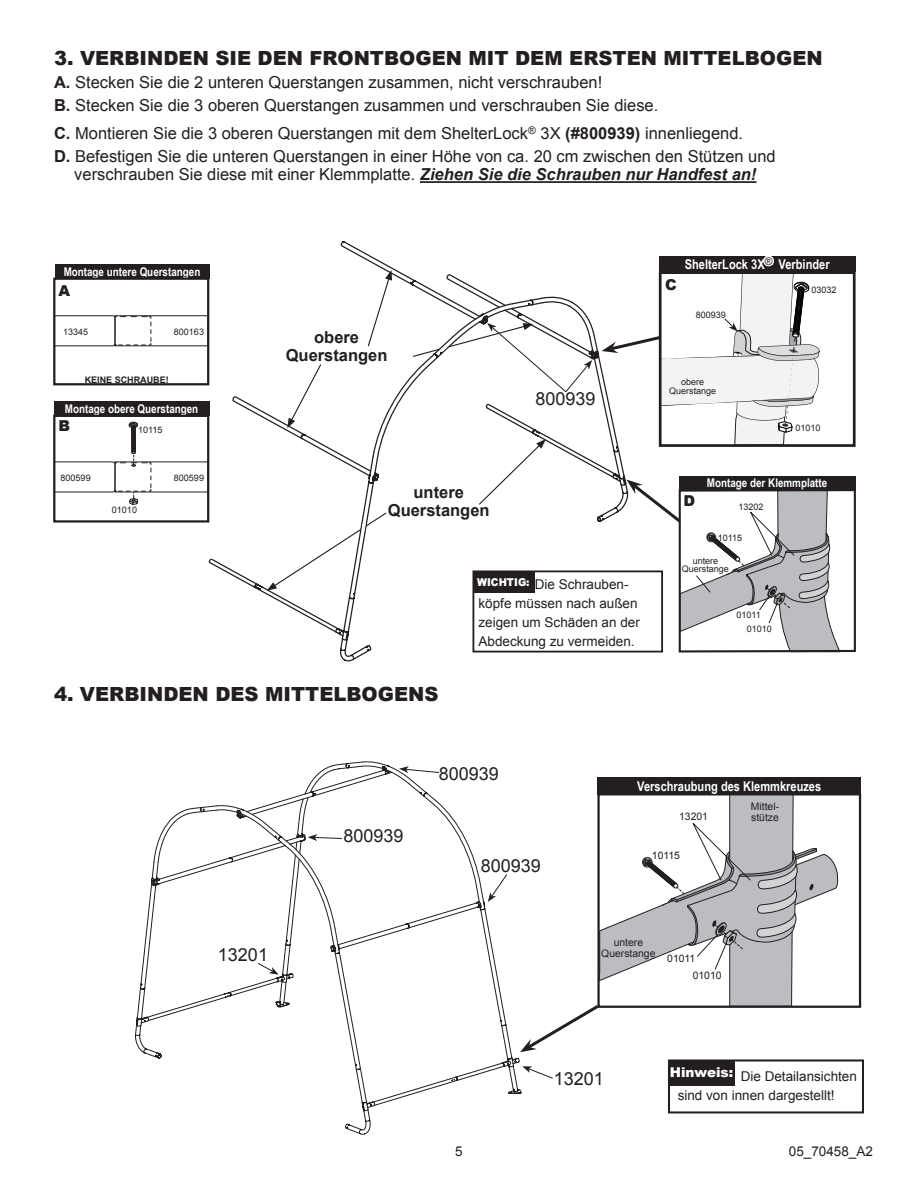
<style>
.page{position:relative;width:918px;height:1188px;background:#fff}
.page>*{position:absolute;margin:0;border:0;box-sizing:border-box;transform-origin:0 0}
.t1{font:900 19.5px "Arial";color:#231f20}
.t2{font:18px "Arial";color:#231f20}
.t3{font:16.5px/18px "Arial";color:#231f20;text-align:center}
.t4{font:700 16.5px/18px "Arial";color:#231f20;text-align:center}
.t5{font:900 15px "Arial";color:#231f20}
.t6{font:13.5px/18.9px "Arial";color:#231f20}
.t7{font:700 13.5px "Arial Narrow";color:#fff}
.t8{font:900 13.5px "Arial";color:#fff}
.t9{font:700 12px "Arial Narrow";color:#fff}
.t10{font:900 10.8px "Arial";color:#fff;scale:.92 1}
.t11{font:10.35px/11.1px "Arial";color:#231f20}
.t12{font:9px "Arial";color:#231f20}
.t13{font:700 9px "Arial";color:#231f20}
.s1{font-weight:700}
.s2{font-weight:700;font-style:italic}
</style>
<div class="page">
<hr style="left:420px;top:181px;width:336px;height:2px;background:#231f20">
<svg style="left:523px;top:1066px;width:30px;height:13px"></svg>
<div style="left:55px;top:265px;width:154px;height:14px;background:#231f20"></div>
<div style="left:659px;top:256px;width:197px;height:16px;background:#231f20"></div>
<svg style="left:340px;top:241px;width:287px;height:410px"></svg>
<svg style="left:208px;top:299px;width:413px;height:353px"></svg>
<div style="left:53px;top:278px;width:156px;height:107px;border:2px solid #231f20"></div>
<div style="left:115px;top:315px;width:94px;height:31px;border:1px solid #231f20"></div>
<svg style="left:54px;top:315px;width:98px;height:31px"></svg>
<div style="left:54px;top:402px;width:155px;height:14px;background:#231f20"></div>
<div style="left:53px;top:415px;width:156px;height:108px;border:2px solid #231f20"></div>
<div style="left:115px;top:462px;width:94px;height:30px;border:1px solid #231f20"></div>
<svg style="left:54px;top:422px;width:98px;height:83px"></svg>
<div style="left:659px;top:271px;width:197px;height:176px;border:3px solid #231f20"></div>
<svg style="left:602px;top:253px;width:219px;height:193px"></svg>
<svg style="left:412px;top:323px;width:180px;height:70px"></svg>
<svg style="left:267px;top:511px;width:121px;height:80px"></svg>
<svg style="left:626px;top:480px;width:230px;height:173px"></svg>
<div style="left:679px;top:476px;width:177px;height:14px;background:#231f20"></div>
<svg style="left:140px;top:779px;width:232px;height:350px"></svg>
<svg style="left:313px;top:762px;width:204px;height:329px"></svg>
<svg style="left:520px;top:795px;width:319px;height:257px"></svg>
<div style="left:597px;top:777px;width:264px;height:18px;background:#231f20"></div>
<div style="left:668px;top:1059px;width:196px;height:54px;border:2px solid #231f20"></div>
<div style="left:668px;top:1061px;width:67px;height:24px;background:#231f20"></div>
<p class="t1" style="left:54px;top:44px;width:770px">3. VERBINDEN SIE DEN FRONTBOGEN MIT DEM ERSTEN MITTELBOGEN</p>
<p class="t3" style="left:54px;top:73px;width:550px"><span class="s1">A.</span> Stecken Sie die 2 unteren Querstangen zusammen, nicht verschrauben!</p>
<p class="t3" style="left:54px;top:96px;width:606px"><span class="s1">B.</span> Stecken Sie die 3 oberen Querstangen zusammen und verschrauben Sie diese.</p>
<p class="t3" style="left:54px;top:124px;width:691px"><span class="s1">C.</span> Montieren Sie die 3 oberen Querstangen mit dem ShelterLock<sup>®</sup> 3X <span class="s1">(#800939)</span> innenliegend.</p>
<p class="t3" style="left:54px;top:148px;width:723px"><span class="s1">D.</span> Befestigen Sie die unteren Querstangen in einer Höhe von ca. 20 cm zwischen den Stützen und verschrauben Sie diese mit einer Klemmplatte. <span class="s2">Ziehen Sie die Schrauben nur Handfest an!</span></p>
<p class="t9" style="left:64px;top:263px;width:138px">Montage untere Querstangen</p>
<p class="t5" style="left:58px;top:279px;width:13px">A</p>
<p class="t12" style="left:63px;top:326px;width:27px">13345</p>
<p class="t12" style="left:174px;top:326px;width:32px">800163</p>
<p class="t13" style="left:85px;top:374px;width:85px">KEINE SCHRAUBE!</p>
<p class="t9" style="left:65px;top:400px;width:135px">Montage obere Querstangen</p>
<p class="t5" style="left:58px;top:415px;width:13px">B</p>
<p class="t12" style="left:138px;top:424px;width:26px">10115</p>
<p class="t12" style="left:61px;top:472px;width:32px">800599</p>
<p class="t12" style="left:174px;top:472px;width:32px">800599</p>
<p class="t12" style="left:112px;top:504px;width:27px">01010</p>
<p class="t4" style="left:286px;top:329px;width:103px">obere<br>Querstangen</p>
<p class="t4" style="left:414px;top:484px;width:52px">untere</p>
<p class="t4" style="left:388px;top:502px;width:103px">Querstangen</p>
<p class="t2" style="left:535px;top:387px;width:62px">800939</p>
<p class="t10" style="left:477px;top:574px;width:58px">WICHTIG:</p>
<p class="t6" style="left:479px;top:575px;width:163px;text-indent:56px">Die Schrauben&shy;köpfe müssen nach außen zeigen um Schäden an der<br>Abdeckung zu vermeiden.</p>
<p class="t1" style="left:54px;top:680px;width:386px">4. VERBINDEN DES MITTELBOGENS</p>
<p class="t5" style="left:665px;top:273px;width:13px">C</p>
<p class="t7" style="left:685px;top:254px;width:146px">ShelterLock 3X<sup>®</sup> Verbinder</p>
<p class="t12" style="left:696px;top:309px;width:32px">800939</p>
<p class="t12" style="left:811px;top:284px;width:27px">03032</p>
<p class="t12" style="left:681px;top:375px;width:25px">obere</p>
<p class="t12" style="left:669px;top:384px;width:49px">Querstange</p>
<p class="t12" style="left:796px;top:422px;width:27px">01010</p>
<p class="t5" style="left:684px;top:490px;width:13px">D</p>
<p class="t9" style="left:707px;top:474px;width:122px">Montage der Klemmplatte</p>
<p class="t12" style="left:739px;top:501px;width:27px">13202</p>
<p class="t12" style="left:718px;top:531px;width:26px">10115</p>
<p class="t12" style="left:693px;top:555px;width:27px">untere</p>
<p class="t12" style="left:682px;top:563px;width:49px">Querstange</p>
<p class="t12" style="left:737px;top:608px;width:26px">01011</p>
<p class="t12" style="left:747px;top:623px;width:27px">01010</p>
<p class="t2" style="left:218px;top:943px;width:52px">13201</p>
<p class="t2" style="left:343px;top:824px;width:62px">800939</p>
<p class="t2" style="left:439px;top:762px;width:62px">800939</p>
<p class="t2" style="left:481px;top:854px;width:62px">800939</p>
<p class="t7" style="left:637px;top:776px;width:185px">Verschraubung des Klemmkreuzes</p>
<p class="t11" style="left:679px;top:811px;width:30px">13201</p>
<p class="t11" style="left:751px;top:801px;width:30px">Mittel&shy;stütze</p>
<p class="t11" style="left:652px;top:850px;width:30px">10115</p>
<p class="t11" style="left:614px;top:937px;width:31px">untere</p>
<p class="t11" style="left:601px;top:948px;width:56px">Querstange</p>
<p class="t11" style="left:667px;top:953px;width:30px">01011</p>
<p class="t11" style="left:693px;top:970px;width:30px">01010</p>
<p class="t2" style="left:554px;top:1067px;width:52px">13201</p>
<p class="t8" style="left:670px;top:1063px;width:65px">Hinweis:</p>
<p class="t6" style="left:678px;top:1067px;width:181px;text-indent:63px">Die Detailansichten sind von innen dargestellt!</p>
<p class="t6" style="left:455px;top:1142px;width:9px">5</p>
<p class="t6" style="left:789px;top:1142px;width:86px">05_70458_A2</p>
</div>
